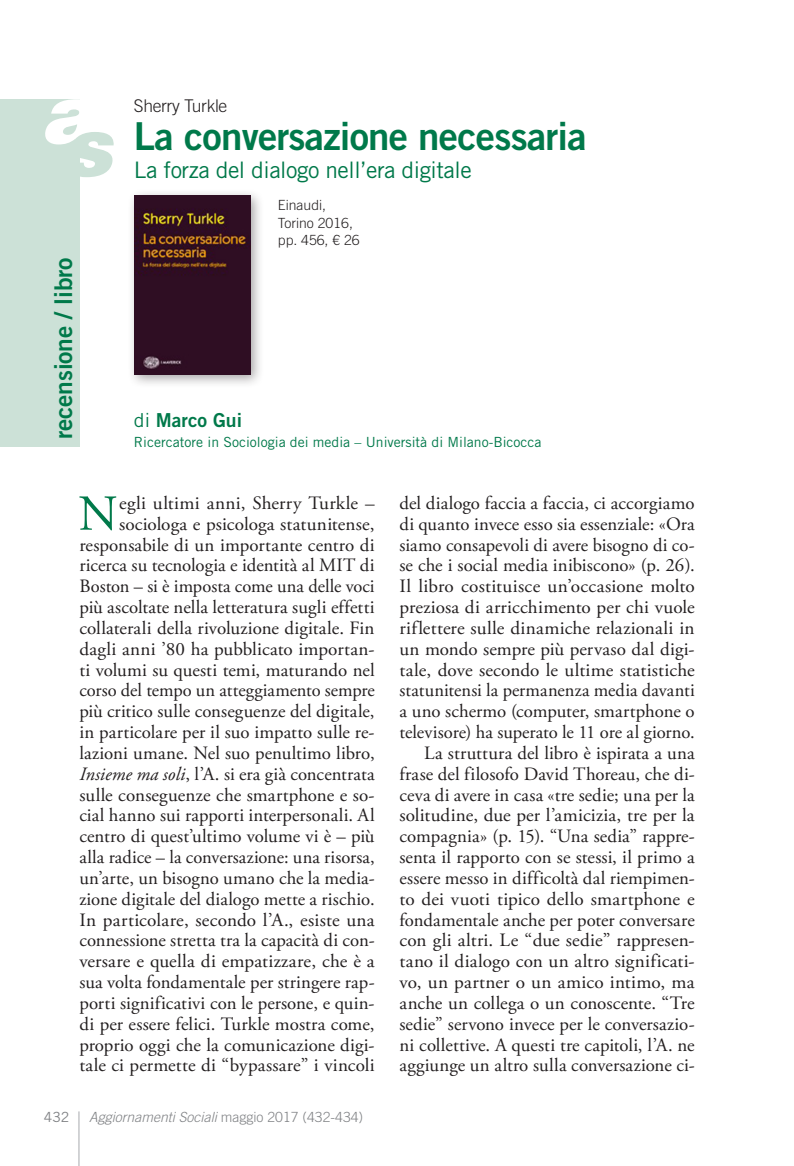
<style>
.page{position:relative;width:794px;height:1166px;background:#fff}
.page>*{position:absolute;margin:0;border:0;box-sizing:border-box;transform-origin:0 0}
._01_Capolettera_2_ri{font:50.23px "Adobe Garamond Pro";color:#00794a}
._07_Titolone_libro{font:38.5px "Trade Gothic LT Std Bd 2";letter-spacing:-.02em;color:#00794a}
.t1{font:24.5px "Trade Gothic LT Std Bd 2";letter-spacing:-.005em;color:#00794a}
._08_Sottotitolo_libr{font:22.75px "Trade Gothic LT Std";letter-spacing:-.02em;color:#00794a}
._05_Autore_recension{font:19.25px "Trade Gothic LT Std Bd 2";color:#00794a}
._01_Capolettera_2_ri-2{font:18.9px/20.8px "Adobe Garamond Pro";color:#231f20;text-align:right}
._01_TESTO_BUSSOLA{font:18.9px/20.8px "Adobe Garamond Pro";letter-spacing:-.005em;color:#231f20;text-align:justify}
._06_Autore_libro{font:300 17.5px "Trade Gothic LT Std";letter-spacing:-.02em;color:#231f20}
._05_Qualifica{font:14px "Trade Gothic LT Std";color:#00794a}
.t2{font:italic 300 14px "Trade Gothic LT Std";color:#808285}
._09_Dati{font:300 14px/17.5px "Trade Gothic LT Std";color:#231f20}
.t3{font:14px "Trade Gothic LT Std";color:#808285}
.s1{font-family:"Trade Gothic LT Std"}
.s2{font-style:italic}
.s3{font-style:normal}
</style>
<div class="page">
<hr style="left:78px;top:1111px;width:1px;height:55px;background:#a8a9ad">
<div style="left:0;top:99px;width:79px;height:347px;background:#cce1d7"></div>
<svg style="left:45px;top:99px;width:69px;height:78px"></svg>
<div style="left:127px;top:189px;width:138px;height:200px;background:#231f20;opacity:.4"></div>
<img style="left:134px;top:196px;width:116px;height:179px">
<p class="t1" style="left:48px;top:439px;width:183px;rotate:-90deg">recensione / libro</p>
<p class="_06_Autore_libro" style="left:134px;top:95px;width:95px">Sherry Turkle</p>
<p class="_07_Titolone_libro" style="left:134px;top:113px;width:454px">La conversazione necessaria</p>
<p class="_08_Sottotitolo_libr" style="left:134px;top:156px;width:339px">La forza del dialogo nell’era digitale</p>
<p class="_09_Dati" style="left:278px;top:196px;width:83px">Einaudi,<br>Torino 2016, pp. 456, € 26</p>
<p class="_05_Autore_recension" style="left:134px;top:408px;width:110px"><span class="s1">di</span> Marco Gui</p>
<p class="_05_Qualifica" style="left:134px;top:433px;width:409px">Ricercatore in Sociologia dei media – Università di Milano-Bicocca</p>
<p class="_01_Capolettera_2_ri-2" style="left:79px;top:493px;width:297px">egli ultimi anni, Sherry Turkle – sociologa e psicologa statunitense, responsabile di un importante centro di ricerca su tecnologia e identità al MIT di Boston – si è imposta come una delle voci più ascoltate nella letteratura sugli effetti collaterali della rivoluzione digitale. Fin dagli anni ’80 ha pubblicato importan&shy;ti volumi su questi temi, maturando nel corso del tempo un atteggiamento sempre più critico sulle conseguenze del digitale, in particolare per il suo impatto sulle re&shy;lazioni umane. Nel suo penultimo libro, <span class="s2">Insieme ma soli</span>, l’A. si era già concentrata sulle conseguenze che smartphone e so&shy;cial hanno sui rapporti interpersonali. Al centro di quest’ultimo volume vi è – più alla radice – la conversazione: una risorsa, un’arte, un bisogno umano che la media&shy;zione digitale del dialogo mette a rischio.<br>In particolare, secondo l’A., esiste una connessione stretta tra la capacità di con&shy;versare e quella di empatizzare, che è a sua volta fondamentale per stringere rap&shy;porti significativi con le persone, e quin&shy;di per essere felici. Turkle mostra come, proprio oggi che la comunicazione digi&shy;tale ci permette di “bypassare” i vincoli</p>
<p class="_01_Capolettera_2_ri-2" style="left:399px;top:493px;width:297px;text-align:justify">del dialogo faccia a faccia, ci accorgiamo di quanto invece esso sia essenziale: «Ora siamo consapevoli di avere bisogno di co&shy;se che i social media inibiscono» (p. 26).<br>Il libro costituisce un’occasione molto preziosa di arricchimento per chi vuole riflettere sulle dinamiche relazionali in un mondo sempre più pervaso dal digi&shy;tale, dove secondo le ultime statistiche statunitensi la permanenza media davanti a uno schermo (computer, smartphone o televisore) ha superato le 11 ore al giorno.</p>
<p class="_01_Capolettera_2_ri" style="left:78px;top:483px;width:41px">N</p>
<p class="_01_TESTO_BUSSOLA" style="left:399px;top:743px;width:297px;text-indent:25px">La struttura del libro è ispirata a una frase del filosofo David Thoreau, che di&shy;ceva di avere in casa «tre sedie; una per la solitudine, due per l’amicizia, tre per la compagnia» (p. 15). “Una sedia” rappre&shy;senta il rapporto con se stessi, il primo a essere messo in difficoltà dal riempimen&shy;to dei vuoti tipico dello smartphone e fondamentale anche per poter conversare con gli altri. Le “due sedie” rappresen&shy;tano il dialogo con un altro significati&shy;vo, un partner o un amico intimo, ma anche un collega o un conoscente. “Tre sedie” servono invece per le conversazio&shy;ni collettive. A questi tre capitoli, l’A. ne aggiunge un altro sulla conversazione ci-</p>
<p class="t3" style="left:44px;top:1108px;width:27px">432</p>
<p class="t2" style="left:89px;top:1108px;width:275px">Aggiornamenti Sociali <span class="s3">maggio 2017 (432-434)</span></p>
</div>
